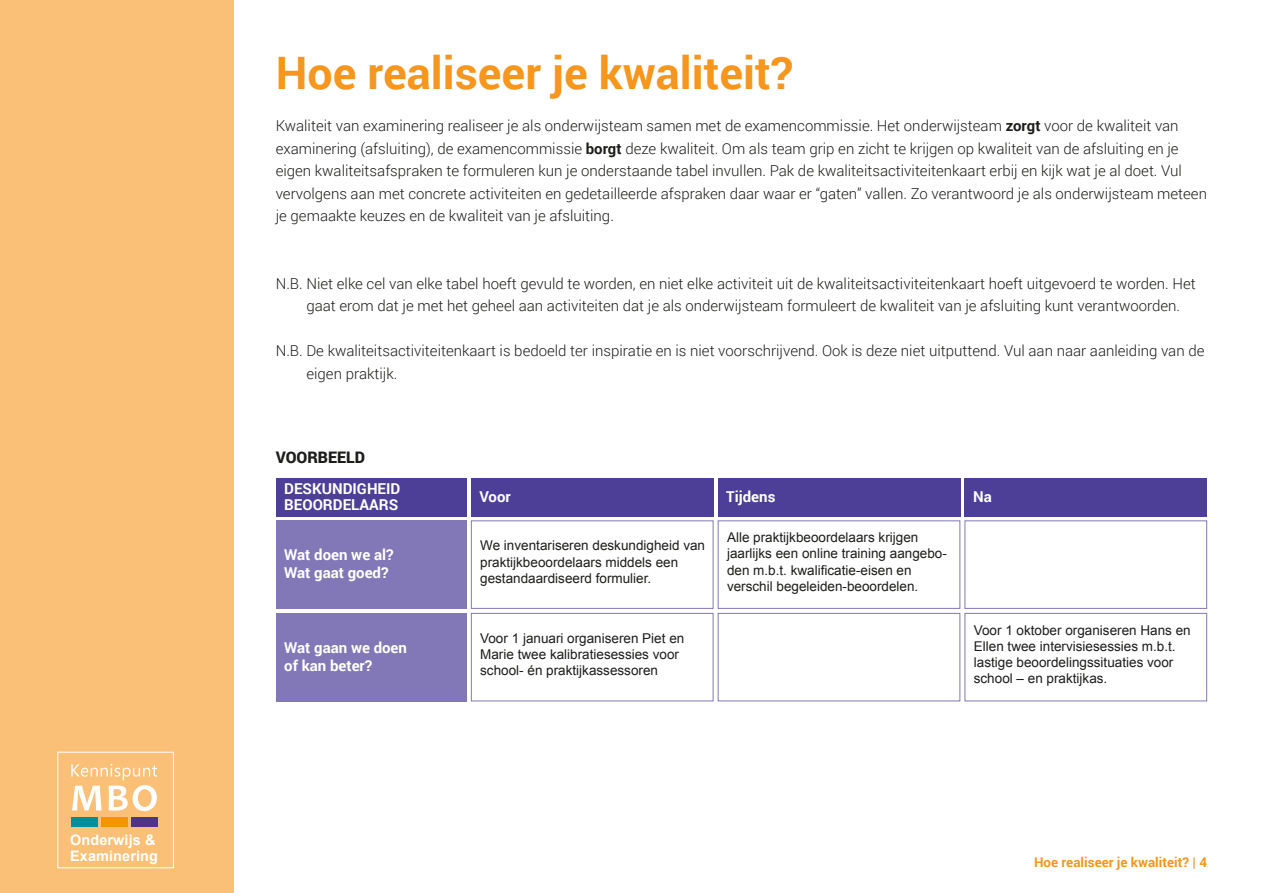
<style>
.page{position:relative;width:1263px;height:893px;background:#fff}
.page>*{position:absolute;margin:0;border:0;box-sizing:border-box;transform-origin:0 0}
.t1{font:700 44.85px "Roboto";color:#f7961d}
.t2{font:900 15.9px "Roboto";color:#1d1d1b}
.t3{font:300 15px/22.5px "Roboto";color:#1d1d1b}
.t4{font:700 15px/18px "Roboto";color:#fff}
.t5{font:700 14.4px/16px "Arial";letter-spacing:.005em;color:#fff}
.t6{font:13.5px/16.2px "Arial";color:#1d1d1b}
.t7{font:700 13.5px "Roboto";color:#f7961d}
.s1{font-weight:700}
</style>
<div class="page">
<div style="left:0;top:0;width:234px;height:893px;background:#fac077"></div>
<svg style="left:71px;top:764px;width:86px;height:47px"></svg>
<div style="left:58px;top:752px;width:115px;height:116px;border:1px solid #fff"></div>
<div style="left:71px;top:818px;width:26px;height:9px;background:#008f9e"></div>
<div style="left:101px;top:818px;width:26px;height:9px;background:#f49400"></div>
<div style="left:131px;top:818px;width:26px;height:9px;background:#4f348b"></div>
<div style="left:471px;top:478px;width:242px;height:38px;background:#4d3e98"></div>
<div style="left:718px;top:478px;width:242px;height:38px;background:#4d3e98"></div>
<div style="left:964px;top:478px;width:243px;height:38px;background:#4d3e98"></div>
<div style="left:276px;top:520px;width:191px;height:89px;background:#8278b7"></div>
<div style="left:471px;top:520px;width:242px;height:89px;border:1px solid #8278b7"></div>
<div style="left:718px;top:520px;width:242px;height:89px;border:1px solid #8278b7"></div>
<div style="left:964px;top:520px;width:243px;height:89px;border:1px solid #8278b7"></div>
<div style="left:276px;top:613px;width:191px;height:88px;background:#8278b7"></div>
<div style="left:471px;top:613px;width:242px;height:88px;border:1px solid #8278b7"></div>
<div style="left:718px;top:613px;width:242px;height:88px;border:1px solid #8278b7"></div>
<div style="left:964px;top:613px;width:243px;height:88px;border:1px solid #8278b7"></div>
<div style="left:276px;top:478px;width:191px;height:38px;background:#4d3e98"></div>
<p class="t5" style="left:70px;top:833px;width:89px">Onderwijs &amp;<br>Examinering</p>
<h1 class="t1" style="left:276px;top:42px;width:519px">Hoe realiseer je kwaliteit?</h1>
<p class="t3" style="left:276px;top:114px;width:933px">Kwaliteit van examinering realiseer je als onderwijsteam samen met de examencommissie. Het onderwijsteam <span class="s1">zorgt</span> voor de kwaliteit van examinering (afsluiting), de examencommissie <span class="s1">borgt</span> deze kwaliteit. Om als team grip en zicht te krijgen op kwaliteit van de afsluiting en je eigen kwaliteitsafspraken te formuleren kun je onderstaande tabel invullen. Pak de kwaliteitsactiviteitenkaart erbij en kijk wat je al doet. Vul vervolgens aan met concrete activiteiten en gedetailleerde afspraken daar waar er “gaten” vallen. Zo verantwoord je als onderwijsteam meteen je gemaakte keuzes en de kwaliteit van je afsluiting.</p>
<p class="t3" style="left:306px;top:272px;width:891px;text-indent:-31px">N.B. Niet elke cel van elke tabel hoeft gevuld te worden, en niet elke activiteit uit de kwaliteitsactiviteitenkaart hoeft uitgevoerd te worden. Het gaat erom dat je met het geheel aan activiteiten dat je als onderwijsteam formuleert de kwaliteit van je afsluiting kunt verantwoorden.</p>
<p class="t3" style="left:306px;top:339px;width:899px;text-indent:-31px">N.B. De kwaliteitsactiviteitenkaart is bedoeld ter inspiratie en is niet voorschrijvend. Ook is deze niet uitputtend. Vul aan naar aanleiding van de eigen praktijk.</p>
<p class="t2" style="left:276px;top:446px;width:91px">VOORBEELD</p>
<p class="t4" style="left:284px;top:480px;width:118px;line-height:15.8px">DESKUNDIGHEID<br>BEOORDELAARS</p>
<p class="t4" style="left:479px;top:487px;width:33px">Voor</p>
<p class="t4" style="left:726px;top:487px;width:51px">Tijdens</p>
<p class="t4" style="left:973px;top:487px;width:20px">Na</p>
<p class="t4" style="left:284px;top:545px;width:111px">Wat doen we al?<br>Wat gaat goed?</p>
<p class="t6" style="left:480px;top:538px;width:226px">We inventariseren deskundigheid van praktijkbeoordelaars middels een gestandaardiseerd formulier.</p>
<p class="t6" style="left:727px;top:529px;width:221px">Alle praktijkbeoordelaars krijgen jaarlijks een online training aangebo&shy;den m.b.t. kwalificatie-eisen en verschil begeleiden-beoordelen.</p>
<p class="t4" style="left:284px;top:638px;width:124px">Wat gaan we doen of kan beter?</p>
<p class="t6" style="left:480px;top:630px;width:206px">Voor 1 januari organiseren Piet en<br>Marie twee kalibratiesessies voor school- én praktijkassessoren</p>
<p class="t6" style="left:974px;top:622px;width:218px">Voor 1 oktober organiseren Hans en Ellen twee intervisiesessies m.b.t. lastige beoordelingssituaties voor school – en praktijkas.</p>
<p class="t7" style="left:1034px;top:853px;width:174px">Hoe realiseer je kwaliteit? | 4</p>
</div>
